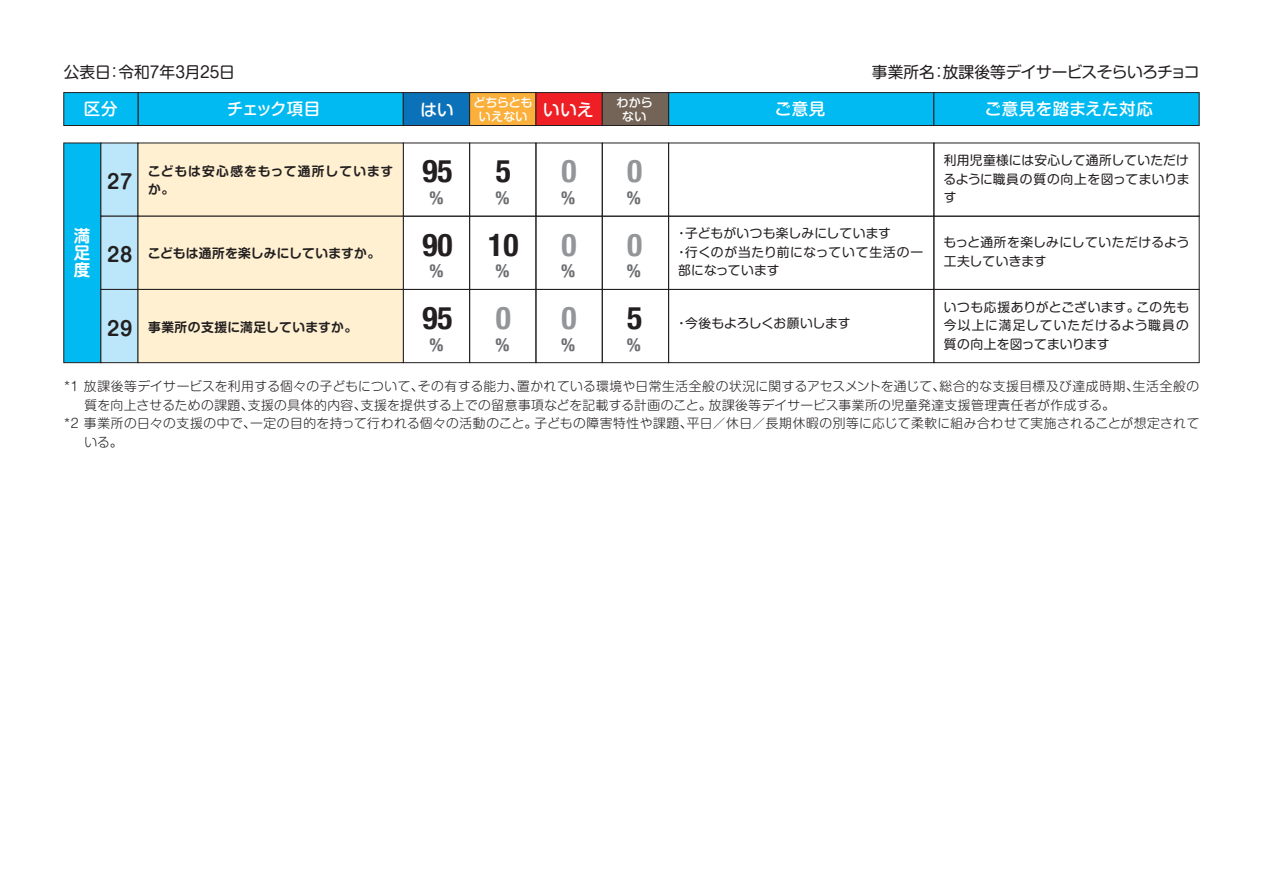
<style>
.page{position:relative;width:1263px;height:893px;background:#fff}
.page>*{position:absolute;margin:0;border:0;box-sizing:border-box;transform-origin:0 0}
.t1{font:700 condensed 31.5px "Helvetica Neue";color:#231f20}
.t2{font:700 condensed 31.5px "Helvetica Neue";color:#939598}
.t3{font:700 19.5px "Shin M Go Pro De";color:#231f20}
.t4{font:700 condensed 18px "Helvetica Neue";color:#6c6d70}
.t5{font:500 16.5px "Shin M Go Pro";letter-spacing:.02em;color:#fff}
.t6{font:700 16.5px/17.1px "Shin M Go Pro De";color:#fff;text-align:justify}
.t7{font:15.75px "Shin M Go Pro";letter-spacing:-.03em;color:#231f20}
.t8{font:15.75px "Shin M Go Pro";letter-spacing:-.01em;color:#231f20}
.t9{font:300 12.75px "Shin M Go Pro";letter-spacing:.04em;color:#231f20}
.t10{font:12.75px/18.5px "Shin M Go Pro";letter-spacing:.025em;color:#231f20;text-align:justify}
.t11{font:700 12.75px/18.5px "Shin M Go Pro De";letter-spacing:.085em;color:#231f20}
.t12{font:700 12.75px "Shin M Go Pro De";letter-spacing:.02em;color:#231f20}
.t13{font:700 12.75px "Shin M Go Pro De";letter-spacing:.04em;color:#231f20}
.t14{font:12.75px "Shin M Go Pro";letter-spacing:-.005em;color:#231f20}
.t15{font:500 12px/13.5px "Shin M Go Pro";letter-spacing:-.01em;color:#fff}
.t16{font:500 12px/13.5px "Shin M Go Pro";letter-spacing:.01em;color:#fff;text-align:center}
.s1{font-size:19.5px}
</style>
<div class="page">
<div style="left:138px;top:92px;width:266px;height:34px;background:#00baf1;border:1px solid #231f20"></div>
<div style="left:668px;top:92px;width:266px;height:34px;background:#00baf1;border:1px solid #231f20"></div>
<div style="left:933px;top:92px;width:266px;height:34px;background:#00baf1;border:1px solid #231f20"></div>
<div style="left:63px;top:92px;width:75px;height:34px;background:#00baf1;border:1px solid #231f20"></div>
<div style="left:403px;top:92px;width:67px;height:34px;background:#0b72ba;border:1px solid #231f20"></div>
<div style="left:469px;top:92px;width:67px;height:34px;background:#fbb03b;border:1px solid #231f20"></div>
<div style="left:536px;top:92px;width:67px;height:34px;background:#ee2026;border:1px solid #231f20"></div>
<div style="left:602px;top:92px;width:67px;height:34px;background:#736457;border:1px solid #231f20"></div>
<div style="left:63px;top:143px;width:38px;height:220px;background:#00baf1;border:1px solid #231f20"></div>
<div style="left:469px;top:143px;width:67px;height:74px;border:1px solid #231f20"></div>
<div style="left:602px;top:143px;width:67px;height:74px;border:1px solid #231f20"></div>
<div style="left:101px;top:143px;width:37px;height:74px;background:#bce6fa;border:1px solid #231f20"></div>
<div style="left:138px;top:143px;width:266px;height:74px;background:#fef0d0"></div>
<div style="left:668px;top:216px;width:266px;height:74px;border:1px solid #231f20"></div>
<div style="left:933px;top:216px;width:266px;height:74px;border:1px solid #231f20"></div>
<div style="left:403px;top:216px;width:67px;height:74px;border:1px solid #231f20"></div>
<div style="left:469px;top:216px;width:67px;height:74px;border:1px solid #231f20"></div>
<div style="left:536px;top:216px;width:67px;height:74px;border:1px solid #231f20"></div>
<div style="left:602px;top:216px;width:67px;height:74px;border:1px solid #231f20"></div>
<div style="left:101px;top:216px;width:37px;height:74px;background:#bce6fa;border:1px solid #231f20"></div>
<div style="left:138px;top:216px;width:266px;height:74px;background:#fef0d0;border:1px solid #231f20"></div>
<div style="left:668px;top:289px;width:266px;height:74px;border:1px solid #231f20"></div>
<div style="left:933px;top:289px;width:266px;height:74px;border:1px solid #231f20"></div>
<div style="left:403px;top:289px;width:67px;height:74px;border:1px solid #231f20"></div>
<div style="left:469px;top:289px;width:67px;height:74px;border:1px solid #231f20"></div>
<div style="left:536px;top:289px;width:67px;height:74px;border:1px solid #231f20"></div>
<div style="left:602px;top:289px;width:67px;height:74px;border:1px solid #231f20"></div>
<div style="left:101px;top:289px;width:37px;height:74px;background:#bce6fa;border:1px solid #231f20"></div>
<div style="left:138px;top:289px;width:266px;height:74px;background:#fef0d0;border:1px solid #231f20"></div>
<p class="t8" style="left:64px;top:59px;width:172px">公表日：令和7年3月25日</p>
<p class="t7" style="left:872px;top:59px;width:329px">事業所名：放課後等デイサービスそらいろチョコ</p>
<p class="t5" style="left:84px;top:96px;width:35px">区分</p>
<p class="t5" style="left:227px;top:96px;width:95px">チェック項目</p>
<p class="t5" style="left:420px;top:97px;width:35px">はい</p>
<p class="t15" style="left:479px;top:95px;width:116px;text-indent:-5px">どちらとも<br>いえない <sup>いいえ</sup></p>
<p class="t16" style="left:616px;top:95px;width:38px">わからない</p>
<p class="t5" style="left:775px;top:96px;width:52px">ご意見</p>
<p class="t5" style="left:985px;top:96px;width:169px">ご意見を踏まえた対応</p>
<p class="t6" style="left:74px;top:225px;width:18px">満足度</p>
<h2 class="t3" style="left:107px;top:166px;width:27px">27</h2>
<p class="t11" style="left:148px;top:160px;width:247px">こどもは安心感をもって通所していますか。｠</p>
<p class="t12" style="left:107px;top:243px;width:274px"><span class="s1">28</span> こどもは通所を楽しみにしていますか。</p>
<p class="t13" style="left:107px;top:316px;width:251px"><span class="s1">29</span> 事業所の支援に満足していますか。</p>
<h1 class="t1" style="left:422px;top:145px;width:32px">95</h1>
<h3 class="t4" style="left:430px;top:183px;width:16px">%</h3>
<h1 class="t1" style="left:422px;top:218px;width:32px">90</h1>
<h3 class="t4" style="left:430px;top:256px;width:16px">%</h3>
<h1 class="t1" style="left:496px;top:145px;width:17px">5</h1>
<h3 class="t4" style="left:495px;top:183px;width:16px">%</h3>
<h1 class="t1" style="left:488px;top:218px;width:32px">10</h1>
<h3 class="t4" style="left:495px;top:256px;width:16px">%</h3>
<h1 class="t2" style="left:561px;top:145px;width:17px">0</h1>
<h3 class="t4" style="left:561px;top:183px;width:16px">%</h3>
<h1 class="t2" style="left:561px;top:218px;width:17px">0</h1>
<h3 class="t4" style="left:561px;top:256px;width:16px">%</h3>
<h1 class="t2" style="left:627px;top:145px;width:17px">0</h1>
<h3 class="t4" style="left:627px;top:183px;width:16px">%</h3>
<h1 class="t2" style="left:627px;top:218px;width:17px">0</h1>
<h3 class="t4" style="left:627px;top:256px;width:16px">%</h3>
<p class="t10" style="left:675px;top:223px;width:250px;text-align:left">・子どもがいつも楽しみにしています<br>・行くのが当たり前になっていて生活の一部になっています</p>
<h1 class="t1" style="left:422px;top:291px;width:32px">95</h1>
<p class="t14" style="left:675px;top:313px;width:177px">・今後もよろしくお願いします</p>
<h3 class="t4" style="left:430px;top:329px;width:16px">%</h3>
<h1 class="t2" style="left:496px;top:291px;width:17px">0</h1>
<h3 class="t4" style="left:495px;top:329px;width:16px">%</h3>
<h1 class="t2" style="left:561px;top:291px;width:17px">0</h1>
<h3 class="t4" style="left:561px;top:329px;width:16px">%</h3>
<h1 class="t1" style="left:627px;top:291px;width:17px">5</h1>
<h3 class="t4" style="left:627px;top:329px;width:16px">%</h3>
<p class="t10" style="left:943px;top:150px;width:248px">利用児童様には安心して通所していただけるように職員の質の向上を図ってまいります</p>
<p class="t10" style="left:943px;top:232px;width:248px">もっと通所を楽しみにしていただけるよう工夫していきます</p>
<p class="t10" style="left:944px;top:296px;width:247px">いつも応援ありがとございます。この先も今以上に満足していただけるよう職員の質の向上を図ってまいります</p>
<p class="t9" style="left:64px;top:376px;width:1137px">*1 放課後等デイサービスを利用する個々の子どもについて、その有する能力、置かれている環境や日常生活全般の状況に関するアセスメントを通じて、総合的な支援目標及び達成時期、生活全般の</p>
<p class="t9" style="left:84px;top:395px;width:1032px">質を向上させるための課題、支援の具体的内容、支援を提供する上での留意事項などを記載する計画のこと。放課後等デイサービス事業所の児童発達支援管理責任者が作成する。</p>
<p class="t9" style="left:64px;top:413px;width:1137px">*2 事業所の日々の支援の中で、一定の目的を持って行われる個々の活動のこと。子どもの障害特性や課題、平日／休日／長期休暇の別等に応じて柔軟に組み合わせて実施されることが想定されて</p>
<p class="t9" style="left:84px;top:432px;width:40px">いる。</p>
</div>
